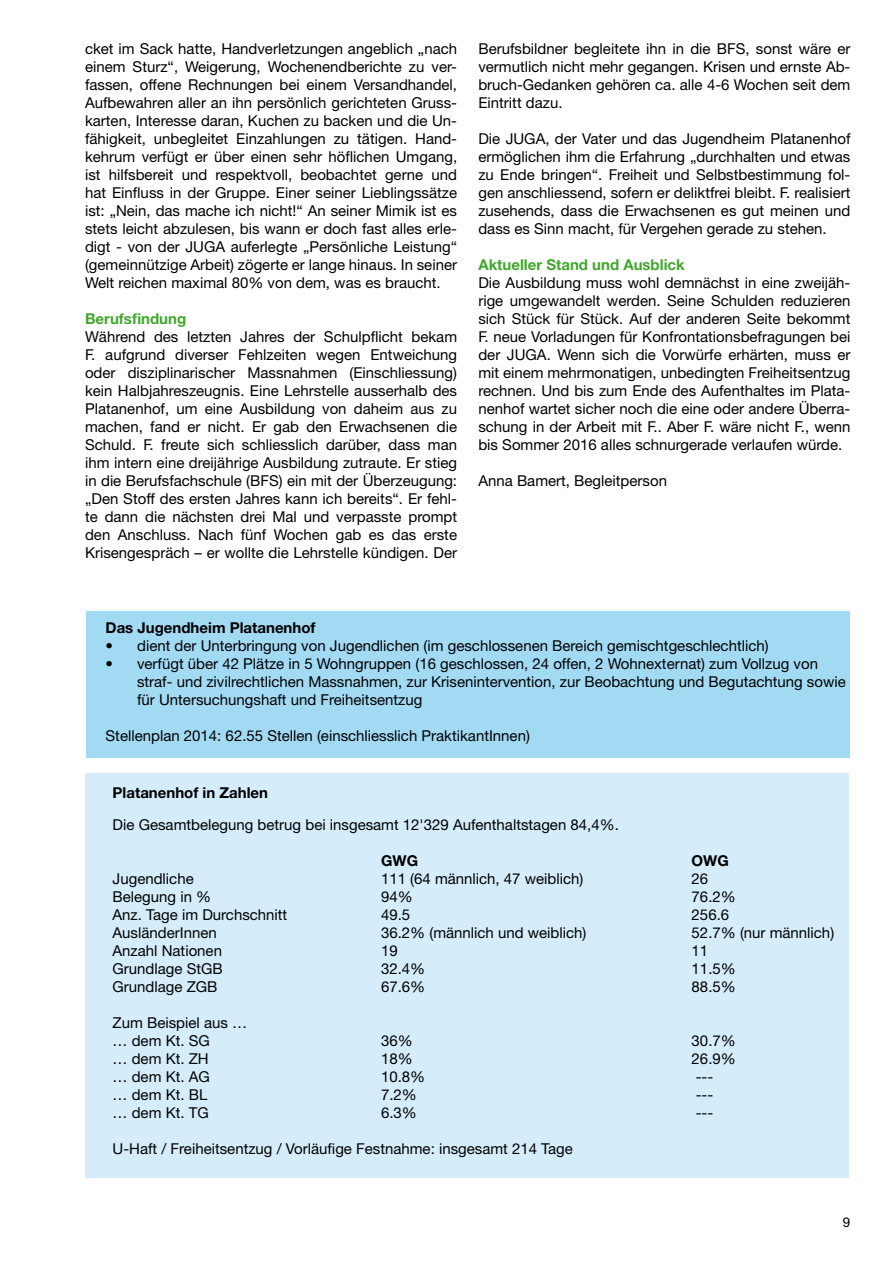
<style>
.page{position:relative;width:893px;height:1263px;background:#fff}
.page>*{position:absolute;margin:0;border:0;box-sizing:border-box;transform-origin:0 0}
.t1{font:15px/18px "Helvetica Neue LT";color:#000;text-align:justify}
.t2{font:700 15px "Helvetica Neue LT";color:#000}
.t3{font:700 15px "Helvetica Neue LT";color:#41a62b}
.t4{font:13.5px "Helvetica Neue LT";color:#000}
</style>
<div class="page">
<div style="left:86px;top:611px;width:764px;height:146px;background:#a2daf4"></div>
<div style="left:85px;top:773px;width:764px;height:404px;background:#d5edfa"></div>
<p class="t1" style="left:85px;top:40px;width:374px">cket im Sack hatte, Handverletzungen angeblich „nach einem Sturz“, Weigerung, Wochenendberichte zu ver&shy;fassen, offene Rechnungen bei einem Versandhandel, Aufbewahren aller an ihn persönlich gerichteten Gruss&shy;karten, Interesse daran, Kuchen zu backen und die Un&shy;fähigkeit, unbegleitet Einzahlungen zu tätigen. Hand&shy;kehrum verfügt er über einen sehr höflichen Umgang, ist hilfsbereit und respektvoll, beobachtet gerne und hat Einfluss in der Gruppe. Einer seiner Lieblingssätze ist: „Nein, das mache ich nicht!“ An seiner Mimik ist es stets leicht abzulesen, bis wann er doch fast alles erle&shy;digt - von der JUGA auferlegte „Persönliche Leistung“ (gemeinnützige Arbeit) zögerte er lange hinaus. In seiner Welt reichen maximal 80% von dem, was es braucht.</p>
<p class="t3" style="left:85px;top:310px;width:103px">Berufsfindung</p>
<p class="t1" style="left:85px;top:328px;width:374px">Während des letzten Jahres der Schulpflicht bekam F. aufgrund diverser Fehlzeiten wegen Entweichung oder disziplinarischer Massnahmen (Einschliessung) kein Halbjahreszeugnis. Eine Lehrstelle ausserhalb des Platanenhof, um eine Ausbildung von daheim aus zu machen, fand er nicht. Er gab den Erwachsenen die Schuld. F. freute sich schliesslich darüber, dass man ihm intern eine dreijährige Ausbildung zutraute. Er stieg in die Berufsfachschule (BFS) ein mit der Überzeugung: „Den Stoff des ersten Jahres kann ich bereits“. Er fehl&shy;te dann die nächsten drei Mal und verpasste prompt den Anschluss. Nach fünf Wochen gab es das erste Krisengespräch – er wollte die Lehrstelle kündigen. Der</p>
<p class="t1" style="left:478px;top:40px;width:374px">Berufsbildner begleitete ihn in die BFS, sonst wäre er vermutlich nicht mehr gegangen. Krisen und ernste Ab&shy;bruch-Gedanken gehören ca. alle 4-6 Wochen seit dem Eintritt dazu.</p>
<p class="t1" style="left:478px;top:130px;width:374px">Die JUGA, der Vater und das Jugendheim Platanenhof ermöglichen ihm die Erfahrung „durchhalten und etwas zu Ende bringen“. Freiheit und Selbstbestimmung fol&shy;gen anschliessend, sofern er deliktfrei bleibt. F. realisiert zusehends, dass die Erwachsenen es gut meinen und dass es Sinn macht, für Vergehen gerade zu stehen.</p>
<p class="t3" style="left:478px;top:256px;width:208px">Aktueller Stand und Ausblick</p>
<p class="t1" style="left:478px;top:274px;width:374px">Die Ausbildung muss wohl demnächst in eine zweijäh&shy;rige umgewandelt werden. Seine Schulden reduzieren sich Stück für Stück. Auf der anderen Seite bekommt F. neue Vorladungen für Konfrontationsbefragungen bei der JUGA. Wenn sich die Vorwürfe erhärten, muss er mit einem mehrmonatigen, unbedingten Freiheitsentzug rechnen. Und bis zum Ende des Aufenthaltes im Plata&shy;nenhof wartet sicher noch die eine oder andere Überra&shy;schung in der Arbeit mit F.. Aber F. wäre nicht F., wenn bis Sommer 2016 alles schnurgerade verlaufen würde.</p>
<p class="t1" style="left:478px;top:472px;width:190px">Anna Bamert, Begleitperson</p>
<p class="t2" style="left:106px;top:618px;width:211px">Das Jugendheim Platanenhof</p>
<p class="t1" style="left:106px;top:636px;width:665px">• dient der Unterbringung von Jugendlichen (im geschlossenen Bereich gemischtgeschlechtlich)</p>
<p class="t1" style="left:137px;top:654px;width:710px;text-align:left;text-indent:-32px">• verfügt über 42 Plätze in 5 Wohngruppen (16 geschlossen, 24 offen, 2 Wohnexternat) zum Vollzug von straf- und zivilrechtlichen Massnahmen, zur Krisenintervention, zur Beobachtung und Begutachtung sowie für Untersuchungshaft und Freiheitsentzug</p>
<p class="t1" style="left:106px;top:726px;width:426px">Stellenplan 2014: 62.55 Stellen (einschliesslich PraktikantInnen)</p>
<p class="t2" style="left:113px;top:784px;width:157px">Platanenhof in Zahlen</p>
<p class="t1" style="left:113px;top:815px;width:508px">Die Gesamtbelegung betrug bei insgesamt 12'329 Aufenthaltstagen 84,4%.</p>
<p class="t2" style="left:381px;top:851px;width:38px">GWG</p>
<p class="t2" style="left:692px;top:851px;width:39px">OWG</p>
<p class="t1" style="left:113px;top:869px;width:83px">Jugendliche</p>
<p class="t1" style="left:381px;top:869px;width:204px">111 (64 männlich, 47 weiblich)</p>
<p class="t1" style="left:692px;top:869px;width:18px">26</p>
<p class="t1" style="left:113px;top:887px;width:100px">Belegung in %</p>
<p class="t1" style="left:381px;top:887px;width:33px">94%</p>
<p class="t1" style="left:692px;top:887px;width:46px">76.2%</p>
<p class="t1" style="left:113px;top:905px;width:176px">Anz. Tage im Durchschnitt</p>
<p class="t1" style="left:381px;top:905px;width:31px">49.5</p>
<p class="t1" style="left:692px;top:905px;width:39px">256.6</p>
<p class="t1" style="left:113px;top:923px;width:106px">AusländerInnen</p>
<p class="t1" style="left:381px;top:923px;width:207px">36.2% (männlich und weiblich)</p>
<p class="t1" style="left:692px;top:923px;width:144px">52.7% (nur männlich)</p>
<p class="t1" style="left:113px;top:941px;width:111px">Anzahl Nationen</p>
<p class="t1" style="left:381px;top:941px;width:18px">19</p>
<p class="t1" style="left:692px;top:941px;width:18px">11</p>
<p class="t1" style="left:113px;top:959px;width:112px">Grundlage StGB</p>
<p class="t1" style="left:381px;top:959px;width:46px">32.4%</p>
<p class="t1" style="left:692px;top:959px;width:46px">11.5%</p>
<p class="t1" style="left:113px;top:977px;width:106px">Grundlage ZGB</p>
<p class="t1" style="left:381px;top:977px;width:46px">67.6%</p>
<p class="t1" style="left:692px;top:977px;width:46px">88.5%</p>
<p class="t1" style="left:113px;top:1013px;width:136px">Zum Beispiel aus … … dem Kt. SG</p>
<p class="t1" style="left:381px;top:1031px;width:33px">36%</p>
<p class="t1" style="left:692px;top:1031px;width:46px">30.7%</p>
<p class="t1" style="left:113px;top:1049px;width:98px">… dem Kt. ZH</p>
<p class="t1" style="left:381px;top:1049px;width:33px">18%</p>
<p class="t1" style="left:692px;top:1049px;width:46px">26.9%</p>
<p class="t1" style="left:113px;top:1067px;width:99px">… dem Kt. AG</p>
<p class="t1" style="left:381px;top:1067px;width:46px">10.8%</p>
<p class="t1" style="left:696px;top:1067px;width:19px">---</p>
<p class="t1" style="left:113px;top:1085px;width:96px">… dem Kt. BL</p>
<p class="t1" style="left:381px;top:1085px;width:37px">7.2%</p>
<p class="t1" style="left:696px;top:1085px;width:19px">---</p>
<p class="t1" style="left:113px;top:1103px;width:98px">… dem Kt. TG</p>
<p class="t1" style="left:381px;top:1103px;width:37px">6.3%</p>
<p class="t1" style="left:696px;top:1103px;width:19px">---</p>
<p class="t1" style="left:113px;top:1139px;width:462px">U-Haft / Freiheitsentzug / Vorläufige Festnahme: insgesamt 214 Tage</p>
<p class="t4" style="left:843px;top:1214px;width:9px">9</p>
</div>
